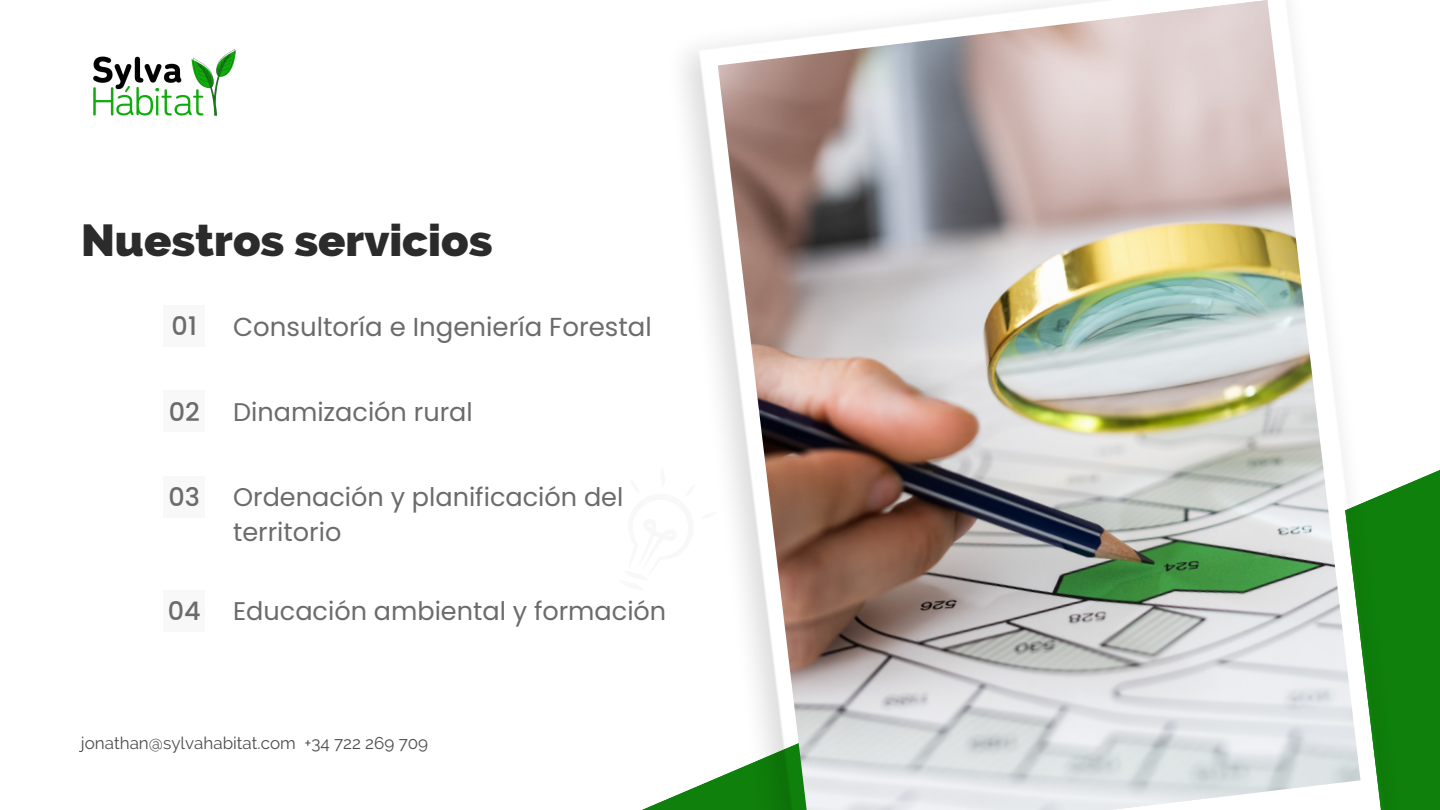
<style>
.page{position:relative;width:1440px;height:810px;background:#fff}
.page>*{position:absolute;margin:0;border:0;box-sizing:border-box;transform-origin:0 0}
.t1{font:800 45px "Raleway";color:#2b2b2b}
.t2{font:26px "Poppins";color:#6b6b6b}
.t3{font:25.5px/34.7px "Poppins";color:#6b6b6b}
.t4{font:500 25.5px "Poppins";color:#6b6b6b}
.t5{font:17px "Raleway";color:#2b2b2b}
</style>
<div class="page">
<img style="left:655px;top:45px;width:779px;height:765px">
<svg style="left:1361px;top:106px;width:22px;height:704px"></svg>
<img style="left:718px;top:0;width:643px;height:810px">
<svg style="left:642px;top:457px;width:82px;height:151px"></svg>
<div style="left:163px;top:305px;width:42px;height:42px;background:#f8f8f8"></div>
<div style="left:163px;top:391px;width:42px;height:41px;background:#f8f8f8"></div>
<div style="left:163px;top:476px;width:42px;height:42px;background:#f8f8f8"></div>
<div style="left:163px;top:590px;width:42px;height:42px;background:#f8f8f8"></div>
<img style="left:93px;top:49px;width:143px;height:67px">
<h1 class="t1" style="left:81px;top:214px;width:413px">Nuestros servicios</h1>
<p class="t4" style="left:172px;top:308px;width:27px">01</p>
<p class="t2" style="left:233px;top:308px;width:420px">Consultoría e Ingeniería Forestal</p>
<p class="t4" style="left:169px;top:394px;width:33px">02</p>
<p class="t3" style="left:233px;top:394px;width:241px">Dinamización rural</p>
<p class="t4" style="left:169px;top:479px;width:33px">03</p>
<p class="t3" style="left:233px;top:480px;width:392px">Ordenación y planificación del territorio</p>
<p class="t4" style="left:168px;top:594px;width:34px">04</p>
<p class="t3" style="left:233px;top:594px;width:435px">Educación ambiental y formación</p>
<p class="t5" style="left:81px;top:733px;width:349px">jonathan@sylvahabitat.com +34 722 269 709</p>
</div>
